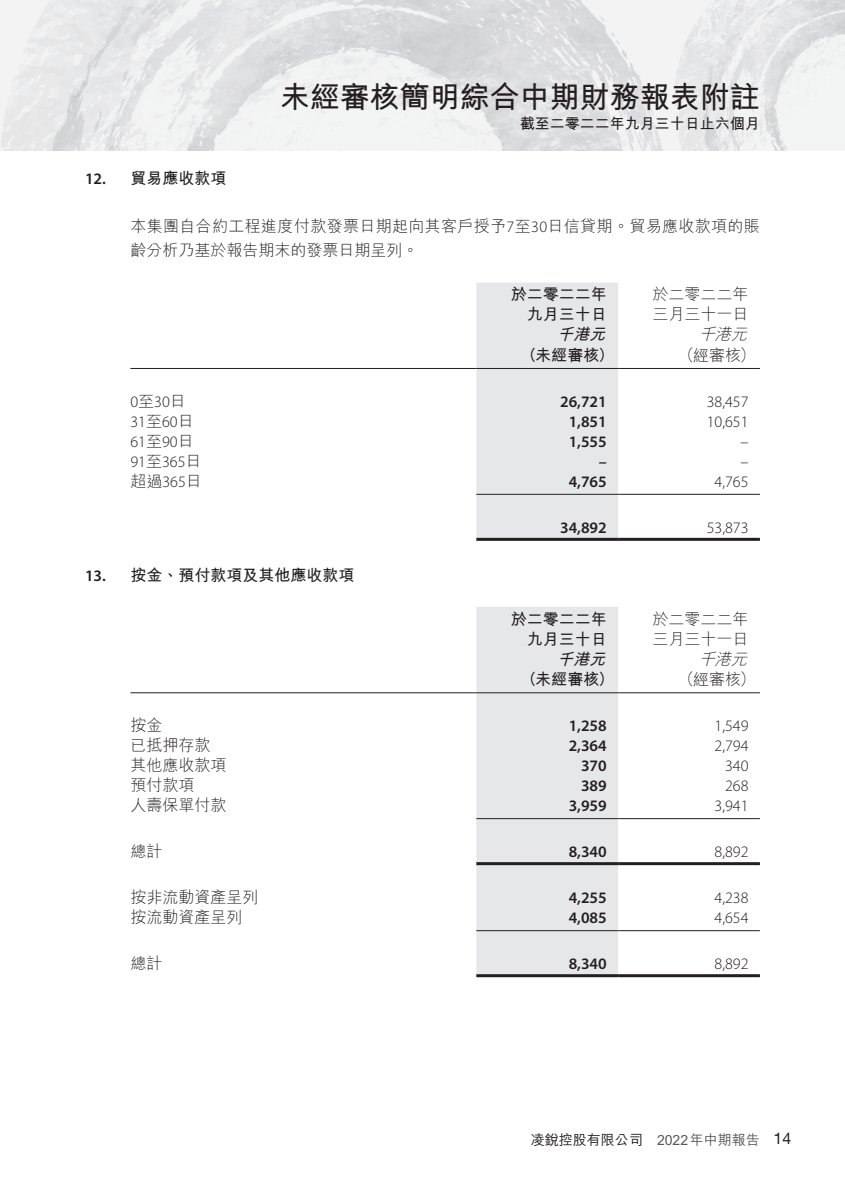
<style>
.page{position:relative;width:845px;height:1191px;background:#fff}
.page>*{position:absolute;margin:0;border:0;box-sizing:border-box;transform-origin:0 0}
.t1{font:700 30px "M Hei HK";color:#231f20}
.t2{font:300 16px "Myriad Pro";color:#231f20}
.t3{font:300 16px/20px "M Hei HK";color:#231f20}
.t4{font:600 16px "Myriad Pro";color:#231f20}
.t5{font:300 16px/24px "M Hei HK";letter-spacing:.02em;color:#231f20}
.t6{font:700 16px/20px "M Hei HK";color:#231f20;text-align:right}
.t7{font:italic 300 16px "M Hei HK";color:#231f20}
.t8{font:italic 700 16px "M Hei HK";color:#231f20}
.t9{font:16px "Helvetica Neue LT Std";color:#231f20}
.t10{font:700 15px "M Hei HK";color:#231f20}
.t11{font:500 14px "M Hei HK";color:#57585a}
.t12{font:500 14px "M Hei HK";color:#231f20}
.s1{font-family:"Myriad Pro"}
.s2{font-family:"M Hei HK"}
.s3{font-family:"Noto Sans CJ Ksc";font-weight:400}
</style>
<div class="page">
<svg style="left:0;top:0;width:845px;height:151px"></svg>
<div style="left:476px;top:282px;width:142px;height:256px;background:#e6e7e9"></div>
<hr style="left:130px;top:368px;width:346px;height:1px;background:#231f20">
<hr style="left:476px;top:368px;width:142px;height:1px;background:#231f20">
<hr style="left:618px;top:368px;width:142px;height:1px;background:#231f20">
<hr style="left:476px;top:494px;width:142px;height:1px;background:#231f20">
<hr style="left:618px;top:494px;width:142px;height:1px;background:#231f20">
<hr style="left:476px;top:538px;width:142px;height:3px;background:#231f20">
<hr style="left:618px;top:538px;width:142px;height:3px;background:#231f20">
<div style="left:476px;top:607px;width:142px;height:367px;background:#e6e7e9"></div>
<hr style="left:130px;top:692px;width:346px;height:1px;background:#231f20">
<hr style="left:476px;top:692px;width:142px;height:1px;background:#231f20">
<hr style="left:618px;top:692px;width:142px;height:1px;background:#231f20">
<hr style="left:476px;top:818px;width:142px;height:1px;background:#231f20">
<hr style="left:618px;top:818px;width:142px;height:1px;background:#231f20">
<hr style="left:476px;top:862px;width:142px;height:3px;background:#231f20">
<hr style="left:618px;top:862px;width:142px;height:3px;background:#231f20">
<hr style="left:476px;top:930px;width:142px;height:1px;background:#231f20">
<hr style="left:618px;top:930px;width:142px;height:1px;background:#231f20">
<hr style="left:476px;top:974px;width:142px;height:3px;background:#231f20">
<hr style="left:618px;top:974px;width:142px;height:3px;background:#231f20">
<p class="t4" style="left:85px;top:169px;width:22px">12.</p>
<p class="t4" style="left:85px;top:565px;width:22px">13.</p>
<p class="t6" style="left:130px;top:167px;width:97px">貿易應收款項</p>
<h1 class="t1" style="left:280px;top:75px;width:481px">未經審核簡明綜合中期財務報表附註</h1>
<p class="t10" style="left:520px;top:112px;width:241px">截至二零二二年九月三十日止六個月</p>
<p class="t5" style="left:130px;top:214px;width:631px">本集團自合約工程進度付款發票日期起向其客戶授予至<span class="s1">7 30</span>日信貸期。貿易應收款項的賬齡分析乃基於報告期末的發票日期呈列。</p>
<p class="t6" style="left:511px;top:283px;width:97px">於二零二二年九月三十日</p>
<p class="t3" style="left:652px;top:284px;width:97px">於二零二二年三月三十一日</p>
<p class="t7" style="left:699px;top:323px;width:55px">千港元</p>
<p class="t8" style="left:557px;top:323px;width:55px">千港元</p>
<p class="t6" style="left:520px;top:343px;width:95px">（未經審核）</p>
<p class="t3" style="left:678px;top:344px;width:79px">（經審核(</p>
<p class="t2" style="left:130px;top:392px;width:57px"><span class="s2">至</span>0 30<span class="s2">日</span></p>
<p class="t4" style="left:560px;top:391px;width:48px">26,721</p>
<p class="t2" style="left:707px;top:392px;width:43px">38,457</p>
<p class="t2" style="left:130px;top:412px;width:65px">31<span class="s2">至</span>60<span class="s2">日</span></p>
<p class="t4" style="left:569px;top:411px;width:40px">1,851</p>
<p class="t2" style="left:707px;top:412px;width:43px">10,651</p>
<p class="t2" style="left:130px;top:432px;width:65px">61<span class="s2">至</span>90<span class="s2">日</span></p>
<p class="t4" style="left:569px;top:431px;width:40px">1,555</p>
<p class="t2" style="left:740px;top:432px;width:9px">–</p>
<p class="t2" style="left:130px;top:452px;width:73px">91<span class="s2">至</span>365<span class="s2">日</span></p>
<p class="t4" style="left:599px;top:451px;width:9px">–</p>
<p class="t2" style="left:740px;top:452px;width:9px">–</p>
<p class="t3" style="left:130px;top:470px;width:73px">超過<span class="s1">365</span>日</p>
<p class="t4" style="left:569px;top:471px;width:40px">4,765</p>
<p class="t2" style="left:714px;top:472px;width:36px">4,765</p>
<p class="t4" style="left:560px;top:517px;width:48px">34,892</p>
<p class="t2" style="left:707px;top:518px;width:43px">53,873</p>
<p class="t6" style="left:130px;top:563px;width:226px">按金、預付款項及其他應收款項</p>
<p class="t6" style="left:511px;top:607px;width:97px">於二零二二年九月三十日</p>
<p class="t3" style="left:652px;top:608px;width:97px">於二零二二年三月三十一日</p>
<p class="t7" style="left:699px;top:647px;width:55px">千港元</p>
<p class="t8" style="left:557px;top:647px;width:55px">千港元</p>
<p class="t6" style="left:520px;top:667px;width:95px">（未經審核）</p>
<p class="t3" style="left:678px;top:668px;width:79px">（經審核(</p>
<p class="t3" style="left:130px;top:714px;width:33px">按金</p>
<p class="t4" style="left:569px;top:715px;width:40px">1,258</p>
<p class="t2" style="left:714px;top:717px;width:36px">1,549</p>
<p class="t3" style="left:130px;top:734px;width:81px">已抵押存款</p>
<p class="t4" style="left:569px;top:735px;width:40px">2,364</p>
<p class="t2" style="left:714px;top:737px;width:36px">2,794</p>
<p class="t3" style="left:130px;top:754px;width:97px">其他應收款項</p>
<p class="t4" style="left:581px;top:755px;width:27px">370</p>
<p class="t2" style="left:725px;top:757px;width:25px">340</p>
<p class="t3" style="left:130px;top:774px;width:65px">預付款項</p>
<p class="t4" style="left:581px;top:775px;width:27px">389</p>
<p class="t2" style="left:725px;top:777px;width:25px">268</p>
<p class="t3" style="left:130px;top:794px;width:97px">人壽保單付款</p>
<p class="t4" style="left:569px;top:795px;width:40px">3,959</p>
<p class="t2" style="left:714px;top:797px;width:36px">3,941</p>
<p class="t3" style="left:130px;top:840px;width:33px">總計</p>
<p class="t4" style="left:569px;top:841px;width:40px">8,340</p>
<p class="t2" style="left:714px;top:843px;width:36px">8,892</p>
<p class="t3" style="left:130px;top:886px;width:129px">按非流動資產呈列</p>
<p class="t4" style="left:569px;top:887px;width:40px">4,255</p>
<p class="t2" style="left:714px;top:889px;width:36px">4,238</p>
<p class="t3" style="left:130px;top:906px;width:113px">按流動資產呈列</p>
<p class="t4" style="left:569px;top:907px;width:40px">4,085</p>
<p class="t2" style="left:714px;top:909px;width:36px">4,654</p>
<p class="t3" style="left:130px;top:952px;width:33px">總計</p>
<p class="t4" style="left:569px;top:953px;width:40px">8,340</p>
<p class="t2" style="left:714px;top:955px;width:36px">8,892</p>
<p class="t12" style="left:531px;top:1130px;width:113px">凌<span class="s3">銳</span>控股有限公司</p>
<p class="t11" style="left:657px;top:1130px;width:104px">2022年中期報告</p>
<p class="t9" style="left:773px;top:1128px;width:19px">14</p>
</div>
